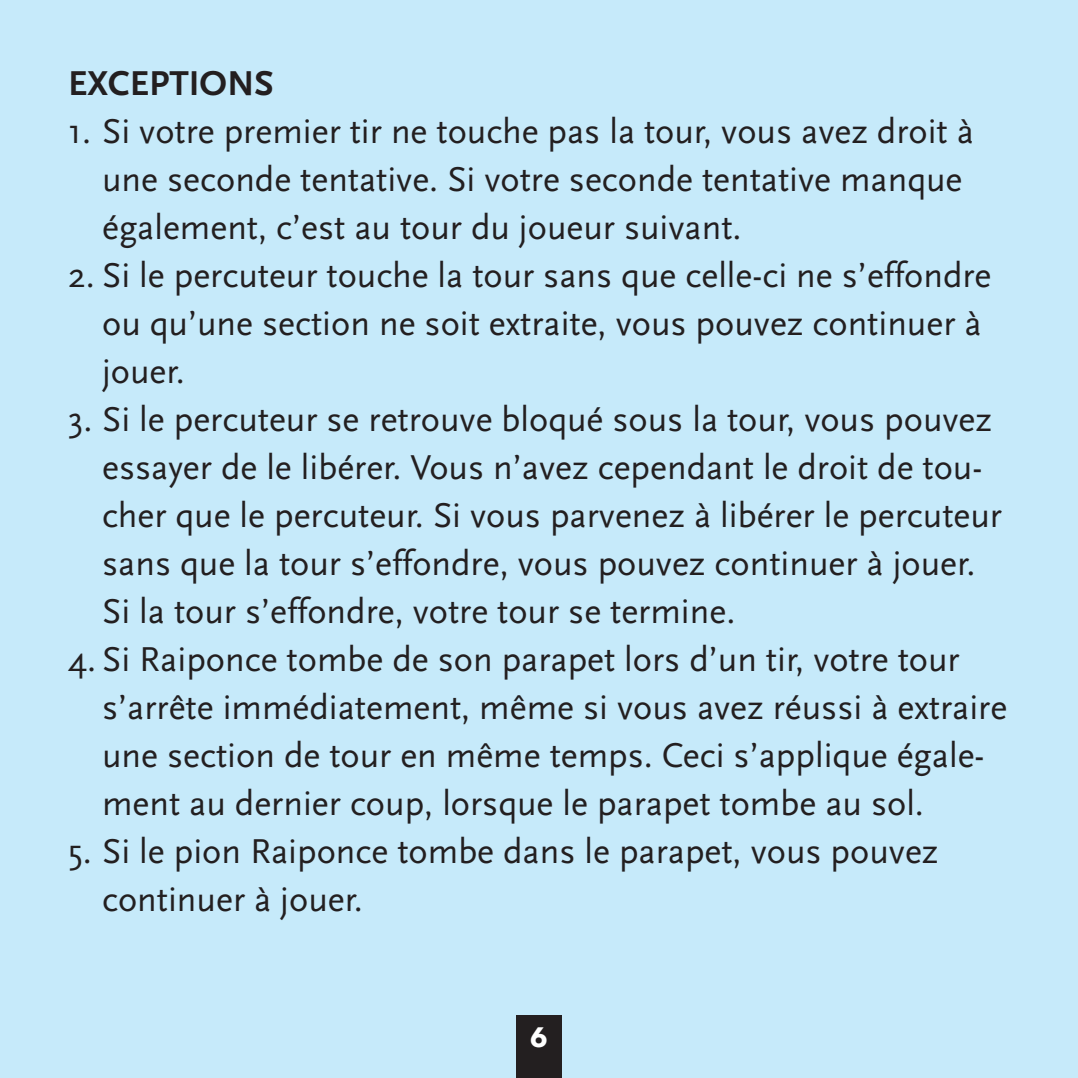
<style>
.page{position:relative;width:1078px;height:1078px;background:#fff}
.page>*{position:absolute;margin:0;border:0;box-sizing:border-box;transform-origin:0 0}
.t1{font:36px/48px "Scala Sans";color:#231f20}
.t2{font:700 36px "Scala Sans";color:#231f20}
.t3{font:700 28px "Avenir Next";color:#fff}
</style>
<div class="page">
<div style="left:0;top:0;width:1077px;height:1077px;background:#c6eafa"></div>
<hr style="left:1077px;top:0;width:1px;height:1077px;background:#d0e3cd">
<div style="left:516px;top:1015px;width:45px;height:62px;background:#231f20"></div>
<p class="t2" style="left:68px;top:63px;width:207px">EXCEPTIONS</p>
<p class="t1" style="left:102px;top:107px;width:873px;text-indent:-34px">1. Si votre premier tir ne touche pas la tour, vous avez droit à une seconde tentative. Si votre seconde tentative manque également, c’est au tour du joueur suivant.</p>
<p class="t1" style="left:102px;top:251px;width:890px;text-indent:-34px">2. Si le percuteur touche la tour sans que celle-ci ne s’effondre ou qu’une section ne soit extraite, vous pouvez continuer à jouer.</p>
<p class="t1" style="left:102px;top:395px;width:901px;text-indent:-34px">3. Si le percuteur se retrouve bloqué sous la tour, vous pouvez essayer de le libérer. Vous n’avez cependant le droit de tou&shy;cher que le percuteur. Si vous parvenez à libérer le percuteur sans que la tour s’effondre, vous pouvez continuer à jouer.<br>Si la tour s’effondre, votre tour se termine.</p>
<p class="t1" style="left:102px;top:635px;width:906px;text-indent:-34px">4. Si Raiponce tombe de son parapet lors d’un tir, votre tour s’arrête immédiatement, même si vous avez réussi à extraire une section de tour en même temps. Ceci s’applique égale&shy;ment au dernier coup, lorsque le parapet tombe au sol.</p>
<p class="t1" style="left:102px;top:827px;width:837px;text-indent:-34px">5. Si le pion Raiponce tombe dans le parapet, vous pouvez continuer à jouer.</p>
<p class="t3" style="left:530px;top:1012px;width:20px">6</p>
</div>
